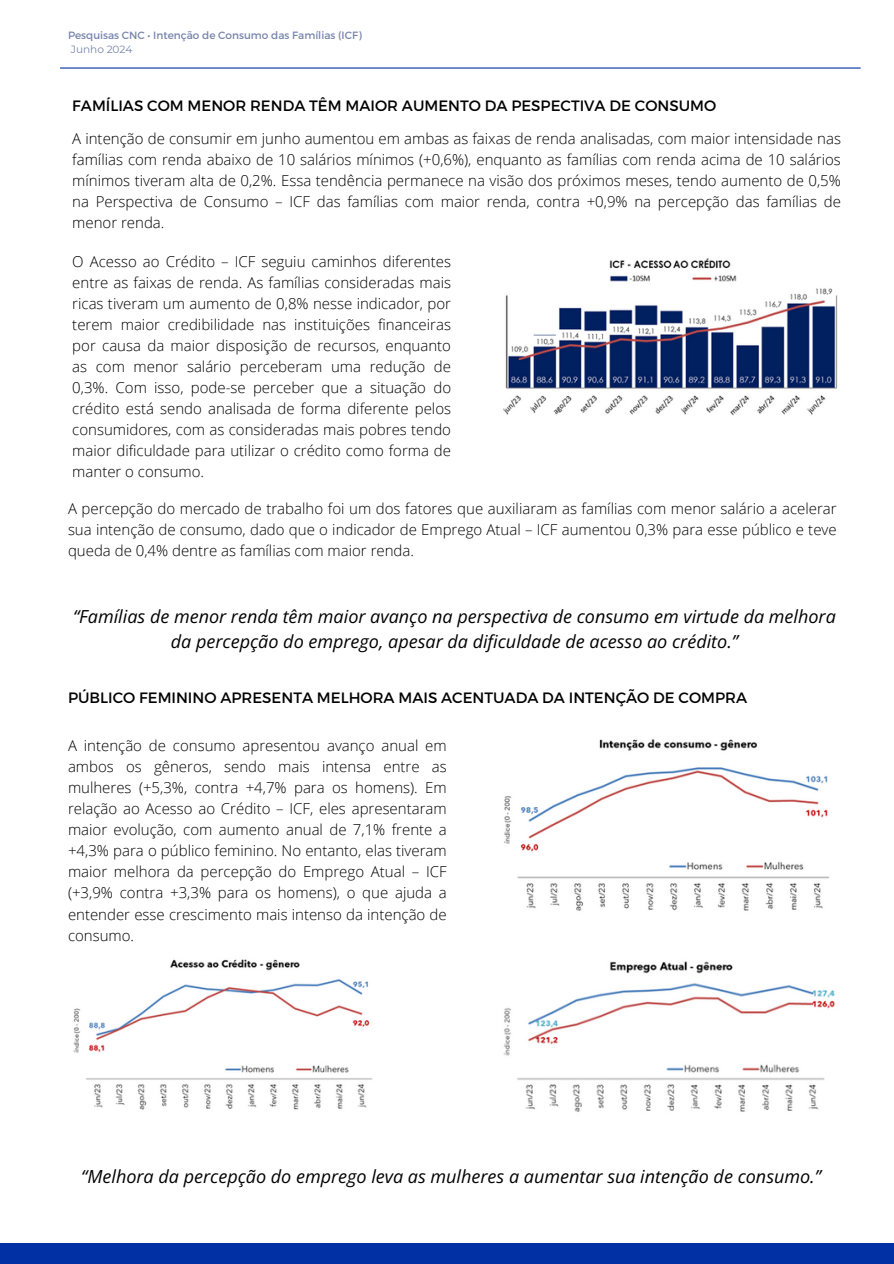
<style>
.page{position:relative;width:894px;height:1264px;background:#fff}
.page>*{position:absolute;margin:0;border:0;box-sizing:border-box;transform-origin:0 0}
.t1{font:italic 18px/24.8px "Open Sans";color:#000;text-align:center}
.t2{font:300 15px/21px "Open Sans";color:#000;text-align:justify}
.t3{font:15px "Montserrat";color:#000}
.t4{font:10.5px "Montserrat";color:#7784ac}
</style>
<div class="page">
<hr style="left:60px;top:67px;width:800px;height:2px;background:#0130a4">
<div style="left:0;top:1243px;width:893px;height:20px;background:#0130a4"></div>
<img style="left:503px;top:258px;width:335px;height:158px">
<img style="left:504px;top:739px;width:326px;height:172px">
<img style="left:73px;top:959px;width:299px;height:151px">
<img style="left:503px;top:961px;width:332px;height:151px">
<h3 class="t4" style="left:68px;top:29px;width:295px">Pesquisas CNC • Intenção de Consumo das Famílias (ICF)</h3>
<p class="t4" style="left:71px;top:42px;width:63px">Junho 2024</p>
<h3 class="t3" style="left:72px;top:95px;width:645px">FAMÍLIAS COM MENOR RENDA TÊM MAIOR AUMENTO DA PESPECTIVA DE CONSUMO</h3>
<h1 class="t2" style="left:72px;top:128px;width:770px">A intenção de consumir em junho aumentou em ambas as faixas de renda analisadas, com maior intensidade nas famílias com renda abaixo de 10 salários mínimos (+0,6%), enquanto as famílias com renda acima de 10 salários mínimos tiveram alta de 0,2%. Essa tendência permanece na visão dos próximos meses, tendo aumento de 0,5% na Perspectiva de Consumo – ICF das famílias com maior renda, contra +0,9% na percepção das famílias de menor renda.</h1>
<h3 class="t2" style="left:72px;top:250px;width:380px">O Acesso ao Crédito – ICF seguiu caminhos diferentes entre as faixas de renda. As famílias consideradas mais ricas tiveram um aumento de 0,8% nesse indicador, por terem maior credibilidade nas instituições financeiras por causa da maior disposição de recursos, enquanto as com menor salário perceberam uma redução de 0,3%. Com isso, pode-se perceber que a situação do crédito está sendo analisada de forma diferente pelos consumidores, com as consideradas mais pobres tendo maior dificuldade para utilizar o crédito como forma de manter o consumo.</h3>
<p class="t2" style="left:68px;top:497px;width:770px">A percepção do mercado de trabalho foi um dos fatores que auxiliaram as famílias com menor salário a acelerar sua intenção de consumo, dado que o indicador de Emprego Atual – ICF aumentou 0,3% para esse público e teve queda de 0,4% dentre as famílias com maior renda.</p>
<h2 class="t1" style="left:73px;top:603px;width:764px">“Famílias de menor renda têm maior avanço na perspectiva de consumo em virtude da melhora da percepção do emprego, apesar da dificuldade de acesso ao crédito.”</h2>
<p class="t3" style="left:68px;top:688px;width:680px">PÚBLICO FEMININO APRESENTA MELHORA MAIS ACENTUADA DA INTENÇÃO DE COMPRA</p>
<p class="t2" style="left:68px;top:735px;width:380px">A intenção de consumo apresentou avanço anual em ambos os gêneros, sendo mais intensa entre as mulheres (+5,3%, contra +4,7% para os homens). Em relação ao Acesso ao Crédito – ICF, eles apresentaram maior evolução, com aumento anual de 7,1% frente a +4,3% para o público feminino. No entanto, elas tiveram maior melhora da percepção do Emprego Atual – ICF (+3,9% contra +3,3% para os homens), o que ajuda a entender esse crescimento mais intenso da intenção de consumo.</p>
<h1 class="t1" style="left:81px;top:1163px;width:741px">“Melhora da percepção do emprego leva as mulheres a aumentar sua intenção de consumo.”</h1>
</div>
